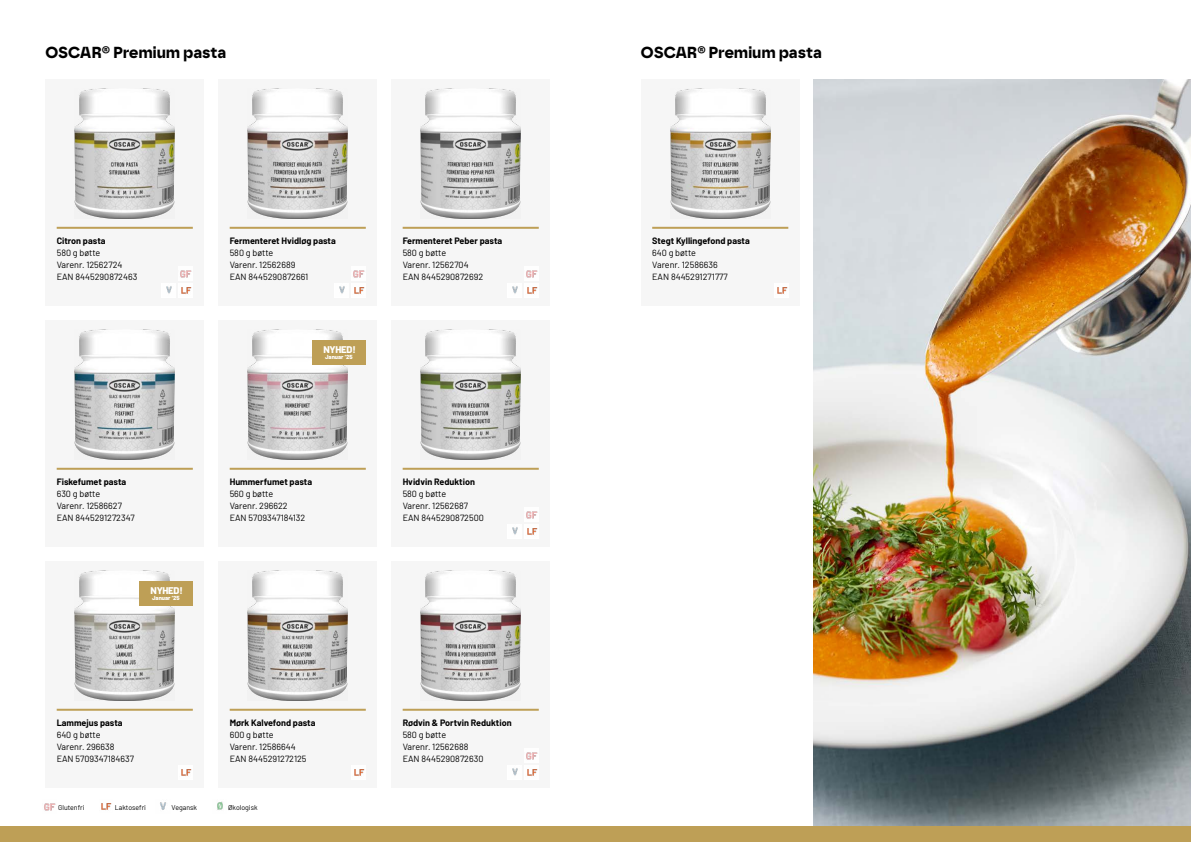
<style>
.page{position:relative;width:1191px;height:842px;background:#fff}
.page>*{position:absolute;margin:0;border:0;box-sizing:border-box;transform-origin:0 0}
.t1{font:700 16px "Safiro";color:#000}
.t2{font:800 9.7px "Barlow";letter-spacing:-.04em;color:#fff}
.t3{font:9px/12px "Barlow";color:#000}
.t4{font:700 9px "Barlow";color:#000}
.t5{font:7px "Barlow";color:#000}
.t6{font:800 5.9px "Barlow";color:#fff}
</style>
<div class="page">
<div style="left:45px;top:79px;width:159px;height:227px;background:#f6f6f6"></div>
<div style="left:641px;top:79px;width:158px;height:227px;background:#f6f6f6"></div>
<div style="left:45px;top:320px;width:159px;height:227px;background:#f6f6f6"></div>
<div style="left:45px;top:561px;width:159px;height:227px;background:#f6f6f6"></div>
<div style="left:218px;top:79px;width:159px;height:227px;background:#f6f6f6"></div>
<div style="left:218px;top:320px;width:159px;height:227px;background:#f6f6f6"></div>
<div style="left:218px;top:561px;width:159px;height:227px;background:#f6f6f6"></div>
<div style="left:391px;top:79px;width:159px;height:227px;background:#f6f6f6"></div>
<div style="left:391px;top:320px;width:159px;height:227px;background:#f6f6f6"></div>
<div style="left:391px;top:561px;width:159px;height:227px;background:#f6f6f6"></div>
<hr style="left:57px;top:227px;width:136px;height:2px;background:#be9f56">
<hr style="left:652px;top:227px;width:136px;height:2px;background:#be9f56">
<hr style="left:57px;top:468px;width:136px;height:2px;background:#be9f56">
<hr style="left:57px;top:709px;width:136px;height:2px;background:#be9f56">
<hr style="left:230px;top:227px;width:136px;height:2px;background:#be9f56">
<hr style="left:230px;top:468px;width:136px;height:2px;background:#be9f56">
<hr style="left:230px;top:709px;width:136px;height:2px;background:#be9f56">
<hr style="left:403px;top:227px;width:136px;height:2px;background:#be9f56">
<hr style="left:403px;top:468px;width:136px;height:2px;background:#be9f56">
<hr style="left:403px;top:709px;width:136px;height:2px;background:#be9f56">
<img style="left:75px;top:88px;width:100px;height:131px">
<img style="left:670px;top:88px;width:100px;height:131px">
<img style="left:75px;top:329px;width:100px;height:131px">
<img style="left:75px;top:570px;width:100px;height:131px">
<img style="left:248px;top:88px;width:100px;height:131px">
<img style="left:248px;top:329px;width:100px;height:131px">
<img style="left:248px;top:570px;width:100px;height:131px">
<img style="left:421px;top:88px;width:100px;height:131px">
<img style="left:421px;top:329px;width:100px;height:131px">
<img style="left:421px;top:570px;width:100px;height:131px">
<img style="left:814px;top:79px;width:377px;height:748px">
<div style="left:0;top:827px;width:1191px;height:15px;background:#be9f56"></div>
<div style="left:312px;top:340px;width:54px;height:24px;background:#be9f56"></div>
<div style="left:139px;top:581px;width:54px;height:24px;background:#be9f56"></div>
<img style="left:160px;top:802px;width:6px;height:8px">
<img style="left:217px;top:801px;width:6px;height:9px">
<svg style="left:101px;top:803px;width:11px;height:7px"></svg>
<img style="left:44px;top:803px;width:12px;height:8px">
<div style="left:179px;top:283px;width:14px;height:15px;background:#fff"></div>
<img style="left:181px;top:287px;width:11px;height:7px">
<div style="left:774px;top:283px;width:14px;height:15px;background:#fff"></div>
<img style="left:777px;top:287px;width:11px;height:7px">
<div style="left:351px;top:283px;width:15px;height:15px;background:#fff"></div>
<img style="left:354px;top:287px;width:11px;height:7px">
<div style="left:524px;top:283px;width:15px;height:15px;background:#fff"></div>
<img style="left:527px;top:287px;width:11px;height:7px">
<div style="left:524px;top:524px;width:15px;height:15px;background:#fff"></div>
<img style="left:527px;top:528px;width:11px;height:7px">
<div style="left:524px;top:765px;width:15px;height:15px;background:#fff"></div>
<img style="left:527px;top:769px;width:11px;height:7px">
<div style="left:351px;top:765px;width:15px;height:15px;background:#fff"></div>
<img style="left:354px;top:769px;width:11px;height:7px">
<div style="left:179px;top:765px;width:14px;height:15px;background:#fff"></div>
<img style="left:181px;top:769px;width:11px;height:7px">
<div style="left:162px;top:283px;width:14px;height:15px;background:#fff"></div>
<img style="left:166px;top:286px;width:6px;height:8px">
<div style="left:334px;top:283px;width:15px;height:15px;background:#fff"></div>
<img style="left:339px;top:286px;width:6px;height:8px">
<div style="left:507px;top:283px;width:15px;height:15px;background:#fff"></div>
<img style="left:512px;top:286px;width:6px;height:8px">
<div style="left:507px;top:524px;width:15px;height:15px;background:#fff"></div>
<img style="left:512px;top:527px;width:6px;height:8px">
<div style="left:507px;top:765px;width:15px;height:15px;background:#fff"></div>
<img style="left:512px;top:768px;width:6px;height:8px">
<img style="left:180px;top:270px;width:12px;height:8px">
<img style="left:353px;top:270px;width:12px;height:8px">
<img style="left:526px;top:270px;width:12px;height:8px">
<img style="left:526px;top:511px;width:12px;height:8px">
<img style="left:526px;top:752px;width:12px;height:8px">
<h1 class="t1" style="left:45px;top:43px;width:183px">OSCAR® Premium pasta</h1>
<h1 class="t1" style="left:641px;top:43px;width:183px">OSCAR® Premium pasta</h1>
<p class="t4" style="left:57px;top:234px;width:50px">Citron pasta</p>
<p class="t3" style="left:57px;top:246px;width:82px">580 g bøtte<br>Varenr. 12562724<br>EAN 8445290872463</p>
<p class="t4" style="left:230px;top:234px;width:108px">Fermenteret Hvidløg pasta</p>
<p class="t3" style="left:230px;top:246px;width:80px">580 g bøtte<br>Varenr. 12562689<br>EAN 8445290872661</p>
<p class="t2" style="left:324px;top:342px;width:34px">NYHED!</p>
<p class="t6" style="left:325px;top:352px;width:29px">Januar ‘25</p>
<p class="t4" style="left:403px;top:234px;width:101px">Fermenteret Peber pasta</p>
<p class="t3" style="left:403px;top:246px;width:82px">580 g bøtte<br>Varenr. 12562704<br>EAN 8445290872692</p>
<p class="t4" style="left:57px;top:475px;width:71px">Fiskefumet pasta</p>
<p class="t3" style="left:57px;top:487px;width:79px">630 g bøtte<br>Varenr. 12586627<br>EAN 8445291272347</p>
<p class="t2" style="left:151px;top:583px;width:34px">NYHED!</p>
<p class="t6" style="left:152px;top:593px;width:29px">Januar ‘25</p>
<p class="t4" style="left:230px;top:475px;width:84px">Hummerfumet pasta</p>
<p class="t3" style="left:230px;top:487px;width:77px">560 g bøtte<br>Varenr. 296622<br>EAN 5709347184132</p>
<p class="t4" style="left:57px;top:716px;width:67px">Lammejus pasta</p>
<p class="t3" style="left:57px;top:728px;width:79px">640 g bøtte<br>Varenr. 296638<br>EAN 5709347184637</p>
<p class="t4" style="left:230px;top:716px;width:87px">Mørk Kalvefond pasta</p>
<p class="t3" style="left:230px;top:728px;width:78px">600 g bøtte<br>Varenr. 12586644<br>EAN 8445291272125</p>
<p class="t5" style="left:58px;top:802px;width:28px">Glutenfri</p>
<p class="t5" style="left:115px;top:802px;width:33px">Laktosefri</p>
<p class="t5" style="left:171px;top:802px;width:27px">Vegansk</p>
<p class="t5" style="left:228px;top:802px;width:31px">Økologisk</p>
<p class="t4" style="left:403px;top:475px;width:74px">Hvidvin Reduktion</p>
<p class="t3" style="left:403px;top:487px;width:83px">580 g bøtte<br>Varenr. 12562687<br>EAN 8445290872500</p>
<p class="t4" style="left:403px;top:716px;width:110px">Rødvin &amp; Portvin Reduktion</p>
<p class="t3" style="left:403px;top:728px;width:82px">580 g bøtte<br>Varenr. 12562688<br>EAN 8445290872630</p>
<p class="t4" style="left:652px;top:234px;width:99px">Stegt Kyllingefond pasta</p>
<p class="t3" style="left:652px;top:246px;width:77px">640 g bøtte<br>Varenr. 12586636<br>EAN 8445291271777</p>
</div>
